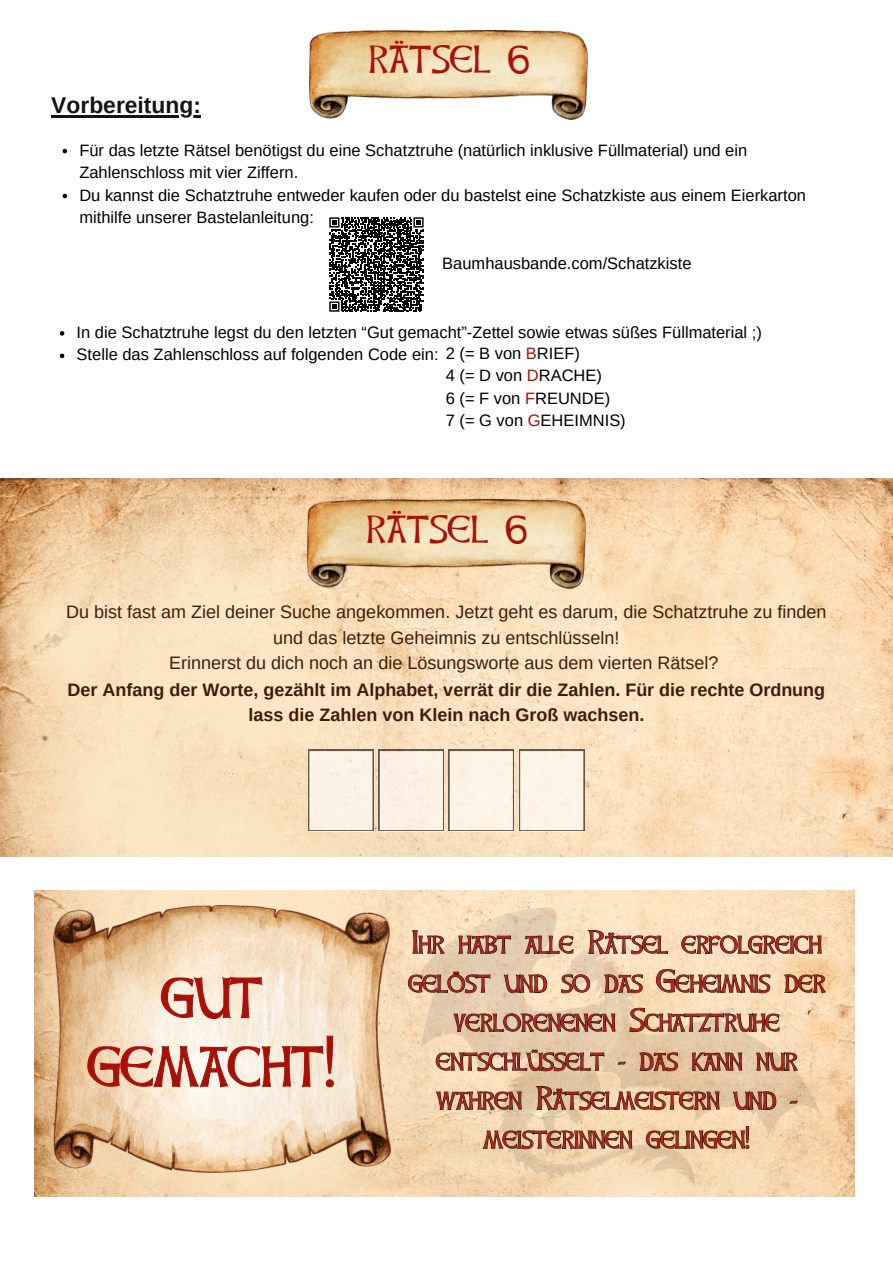
<style>
.page{position:relative;width:893px;height:1264px;background:#fff}
.page>*{position:absolute;margin:0;border:0;box-sizing:border-box;transform-origin:0 0}
.t1{font:65.7px/68.8px "Celtic Hand";color:#a91108;text-align:center}
.t2{font:34.5px "Celtic Hand";color:#a91108}
.t3{font:28.2px/39px "Celtic Hand";color:#a91108;text-align:center}
.t4{font:700 22.8px "Arimo";color:#141414}
.t5{font:18px/25px "Arimo";color:#3f1d0c;text-align:center}
.t6{font:700 18px/25px "Arimo";color:#3f1d0c;text-align:center}
.t7{font:16.5px/22.5px "Arimo";color:#000}
.s1{color:#a91108}
</style>
<div class="page">
<img style="left:34px;top:890px;width:820px;height:306px">
<img style="left:309px;top:30px;width:278px;height:89px">
<img style="left:0;top:478px;width:892px;height:378px">
<img style="left:307px;top:500px;width:278px;height:89px">
<svg style="left:308px;top:750px;width:276px;height:81px;background:#f2e7d9"></svg>
<svg style="left:329px;top:217px;width:94px;height:95px"></svg>
<img style="left:53px;top:905px;width:337px;height:267px">
<svg style="left:87px;top:890px;width:247px;height:198px;background:#eed2b7"></svg>
<img style="left:411px;top:907px;width:409px;height:279px">
<svg style="left:412px;top:930px;width:409px;height:24px;background:#beab91"></svg>
<svg style="left:408px;top:969px;width:417px;height:24px;background:#bea88d"></svg>
<svg style="left:453px;top:1007px;width:326px;height:25px;background:#b6a289"></svg>
<svg style="left:436px;top:1049px;width:361px;height:22px;background:#b19c82"></svg>
<svg style="left:436px;top:1086px;width:361px;height:24px;background:#b39d82"></svg>
<svg style="left:483px;top:1126px;width:266px;height:28px;background:#bba587"></svg>
<svg style="left:63px;top:149px;width:4px;height:4px"></svg>
<svg style="left:63px;top:194px;width:4px;height:4px"></svg>
<hr style="left:51px;top:115px;width:150px;height:2px;background:#141414">
<svg style="left:60px;top:331px;width:4px;height:4px"></svg>
<svg style="left:60px;top:353px;width:4px;height:5px"></svg>
<p class="t4" style="left:51px;top:92px;width:151px">Vorbereitung:</p>
<p class="t2" style="left:368px;top:45px;width:163px">RÄTSEL 6</p>
<p class="t7" style="left:79px;top:139px;width:669px">Für das letzte Rätsel benötigst du eine Schatztruhe (natürlich inklusive Füllmaterial) und ein<br>Zahlenschloss mit vier Ziffern.</p>
<p class="t7" style="left:79px;top:183px;width:728px">Du kannst die Schatztruhe entweder kaufen oder du bastelst eine Schatzkiste aus einem Eierkarton mithilfe unserer Bastelanleitung:</p>
<p class="t7" style="left:442px;top:252px;width:251px">Baumhausbande.com/Schatzkiste</p>
<p class="t7" style="left:77px;top:321px;width:686px">In die Schatztruhe legst du den letzten “Gut gemacht”-Zettel sowie etwas süßes Füllmaterial ;)</p>
<p class="t7" style="left:77px;top:343px;width:505px">Stelle das Zahlenschloss auf folgenden Code ein: 2 (= B von <span class="s1">B</span>RIEF)</p>
<p class="t7" style="left:446px;top:364px;width:158px">4 (= D von <span class="s1">D</span>RACHE)</p>
<p class="t7" style="left:446px;top:387px;width:166px">6 (= F von <span class="s1">F</span>REUNDE)</p>
<p class="t7" style="left:446px;top:409px;width:181px">7 (= G von <span class="s1">G</span>EHEIMNIS)</p>
<p class="t2" style="left:365px;top:514px;width:163px">RÄTSEL 6</p>
<p class="t5" style="left:66px;top:599px;width:761px">Du bist fast am Ziel deiner Suche angekommen. Jetzt geht es darum, die Schatztruhe zu finden und das letzte Geheimnis zu entschlüsseln!</p>
<p class="t5" style="left:169px;top:650px;width:550px">Erinnerst du dich noch an die Lösungsworte aus dem vierten Rätsel?</p>
<p class="t6" style="left:67px;top:677px;width:759px">Der Anfang der Worte, gezählt im Alphabet, verrät dir die Zahlen. Für die rechte Ordnung lass die Zahlen von Klein nach Groß wachsen.</p>
<p class="t1" style="left:88px;top:962px;width:249px">gut gemacht!</p>
<h3 class="t3" style="left:408px;top:925px;width:418px">Ihr habt alle Rätsel erfolgreich gelöst und so das Geheimnis der verlorenenen Schatztruhe entschlüsselt - das kann nur wahren Rätselmeistern und - meisterinnen gelingen!</h3>
</div>
